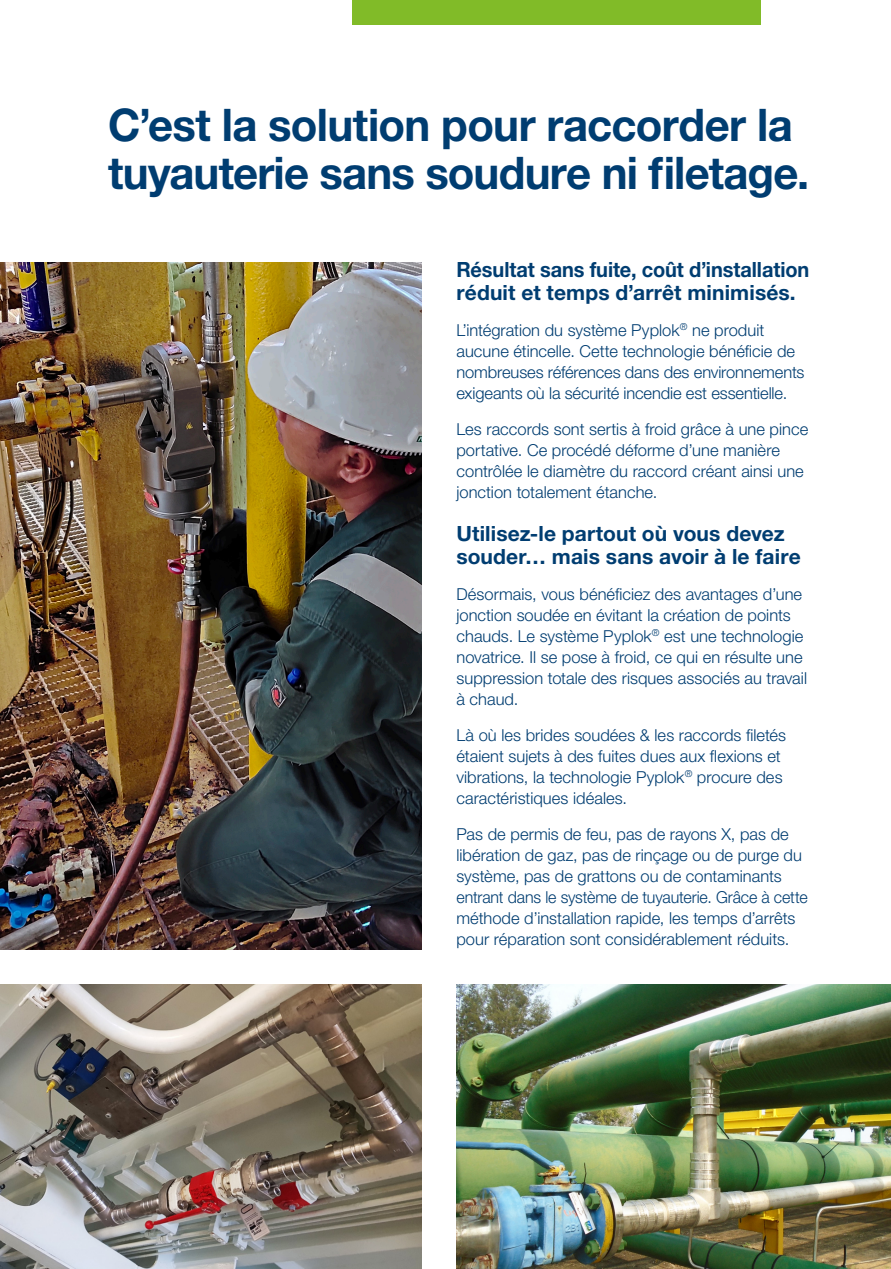
<style>
.page{position:relative;width:891px;height:1269px;background:#fff}
.page>*{position:absolute;margin:0;border:0;box-sizing:border-box;transform-origin:0 0}
.t1{font:700 45px/48px "Helvetica Neue LT Std";letter-spacing:-.015em;color:#003d71}
.t2{font:700 21px/22.5px "Helvetica Neue LT Std";letter-spacing:.005em;color:#003d71;scale:.95 1}
.t3{font:700 21px/22.5px "Helvetica Neue LT Std";letter-spacing:.005em;color:#003d71}
.t4{font:300 16.5px/21px "Helvetica Neue LT Std";color:#003d71}
</style>
<div class="page">
<img style="left:0;top:262px;width:421px;height:688px">
<img style="left:0;top:984px;width:421px;height:285px">
<img style="left:457px;top:984px;width:434px;height:285px">
<div style="left:352px;top:0;width:408px;height:24px;background:#81bb28"></div>
<p class="t1" style="left:108px;top:100px;width:703px">C’est la solution pour raccorder la tuyauterie sans soudure ni filetage.</p>
<p class="t2" style="left:456px;top:258px;width:373px">Résultat sans fuite, coût d’installation réduit et temps d’arrêt minimisés.</p>
<p class="t4" style="left:456px;top:319px;width:350px">L’intégration du système Pyplok<sup>®</sup> ne produit aucune étincelle. Cette technologie bénéficie de nombreuses références dans des environnements exigeants où la sécurité incendie est essentielle.</p>
<p class="t4" style="left:456px;top:418px;width:353px">Les raccords sont sertis à froid grâce à une pince portative. Ce procédé déforme d’une manière contrôlée le diamètre du raccord créant ainsi une jonction totalement étanche.</p>
<p class="t3" style="left:456px;top:522px;width:346px">Utilisez-le partout où vous devez souder… mais sans avoir à le faire</p>
<p class="t4" style="left:456px;top:583px;width:352px">Désormais, vous bénéficiez des avantages d’une jonction soudée en évitant la création de points chauds. Le système Pyplok<sup>®</sup> est une technologie novatrice. Il se pose à froid, ce qui en résulte une suppression totale des risques associés au travail à chaud.</p>
<p class="t4" style="left:456px;top:724px;width:331px">Là où les brides soudées &amp; les raccords filetés étaient sujets à des fuites dues aux flexions et vibrations, la technologie Pyplok<sup>®</sup> procure des caractéristiques idéales.</p>
<p class="t4" style="left:456px;top:823px;width:353px">Pas de permis de feu, pas de rayons X, pas de libération de gaz, pas de rinçage ou de purge du système, pas de grattons ou de contaminants entrant dans le système de tuyauterie. Grâce à cette méthode d’installation rapide, les temps d’arrêts pour réparation sont considérablement réduits.</p>
</div>
